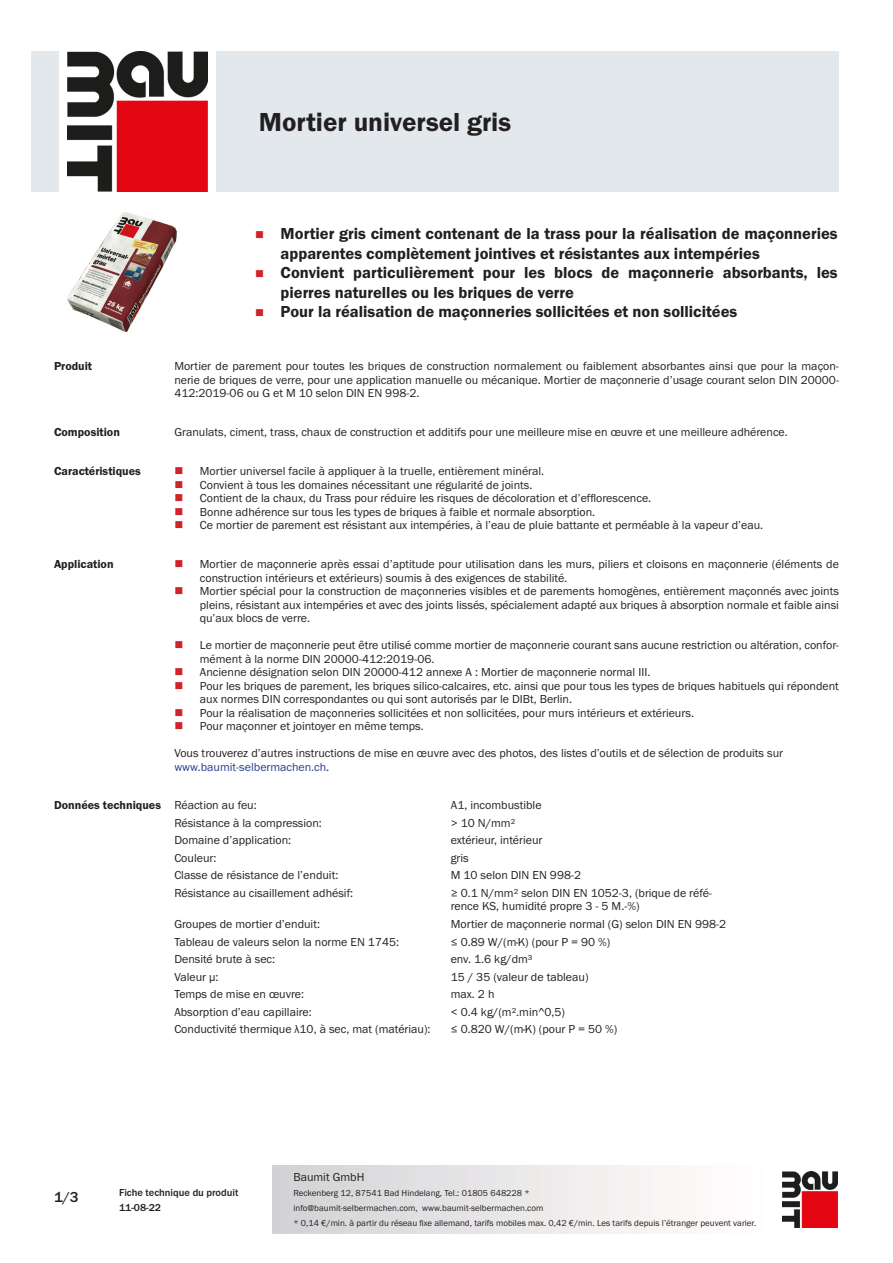
<style>
.page{position:relative;width:893px;height:1263px;background:#fff}
.page>*{position:absolute;margin:0;border:0;box-sizing:border-box;transform-origin:0 0}
.PDS_Produktname{font:27px "BM Franklin Gothic URW Dem";color:#231f20}
.t1{font:16.5px/19.5px "BM Franklin Gothic URW Dem";color:#231f20}
.t2{font:500 15px "BM Franklin Gothic URW";color:#231f20}
.PDS_Standard{font:12px/13.5px "BM Franklin Gothic URW Boo";color:#231f20}
.PDS_Standard_linksbü{font:12px/13.5px "BM Franklin Gothic URW Boo";color:#231f20}
.PDS_Header{font:12px "BM Franklin Gothic URW Dem";color:#231f20}
.PDS_Standard-2{font:12px "BM Franklin Gothic URW Boo";color:#253f8e}
.t3{font:500 10.5px/15px "BM Franklin Gothic URW";color:#231f20}
.t4{font:9px/15px "BM Franklin Gothic URW Boo";color:#231f20}
.s1{color:#231f20}
</style>
<div class="page">
<img style="left:782px;top:1171px;width:56px;height:56px">
<div style="left:32px;top:51px;width:27px;height:140px;background:#e2e8eb"></div>
<img style="left:68px;top:51px;width:139px;height:140px">
<div style="left:216px;top:51px;width:623px;height:140px;background:#e2e8eb"></div>
<img style="left:68px;top:213px;width:109px;height:119px">
<p class="PDS_Produktname" style="left:259px;top:106px;width:254px">Mortier universel gris</p>
<p class="t1" style="left:281px;top:224px;width:558px">Mortier gris ciment contenant de la trass pour la réalisation de maçonneries apparentes complètement jointives et résistantes aux intempéries</p>
<p class="t1" style="left:281px;top:263px;width:559px">Convient particulièrement pour les blocs de maçonnerie absorbants, les pierres naturelles ou les briques de verre</p>
<p class="t1" style="left:281px;top:302px;width:458px">Pour la réalisation de maçonneries sollicitées et non sollicitées</p>
<p class="PDS_Header" style="left:54px;top:359px;width:40px">Produit</p>
<p class="PDS_Standard" style="left:174px;top:360px;width:666px;text-align:justify">Mortier de parement pour toutes les briques de construction normalement ou faiblement absorbantes ainsi que pour la maçon&shy;nerie de briques de verre, pour une application manuelle ou mécanique. Mortier de maçonnerie d’usage courant selon DIN 20000- 412:2019-06 ou G et M 10 selon DIN EN 998-2.</p>
<p class="PDS_Header" style="left:54px;top:425px;width:67px">Composition</p>
<p class="PDS_Standard" style="left:174px;top:426px;width:615px">Granulats, ciment, trass, chaux de construction et additifs pour une meilleure mise en œuvre et une meilleure adhérence.</p>
<p class="PDS_Header" style="left:54px;top:464px;width:88px">Caractéristiques</p>
<p class="PDS_Standard" style="left:200px;top:465px;width:346px">Mortier universel facile à appliquer à la truelle, entièrement minéral.</p>
<p class="PDS_Standard" style="left:200px;top:478px;width:334px">Convient à tous les domaines nécessitant une régularité de joints.</p>
<p class="PDS_Standard" style="left:200px;top:492px;width:453px">Contient de la chaux, du Trass pour réduire les risques de décoloration et d’efflorescence.</p>
<p class="PDS_Standard" style="left:200px;top:505px;width:397px">Bonne adhérence sur tous les types de briques à faible et normale absorption.</p>
<p class="PDS_Standard" style="left:200px;top:519px;width:565px">Ce mortier de parement est résistant aux intempéries, à l’eau de pluie battante et perméable à la vapeur d’eau.</p>
<p class="PDS_Header" style="left:54px;top:557px;width:61px">Application</p>
<p class="PDS_Standard" style="left:200px;top:557px;width:641px">Mortier de maçonnerie après essai d’aptitude pour utilisation dans les murs, piliers et cloisons en maçonnerie (éléments de construction intérieurs et extérieurs) soumis à des exigences de stabilité.</p>
<p class="PDS_Standard" style="left:200px;top:584px;width:641px;text-align:justify">Mortier spécial pour la construction de maçonneries visibles et de parements homogènes, entièrement maçonnés avec joints pleins, résistant aux intempéries et avec des joints lissés, spécialement adapté aux briques à absorption normale et faible ainsi qu’aux blocs de verre.</p>
<p class="PDS_Standard" style="left:200px;top:638px;width:641px">Le mortier de maçonnerie peut être utilisé comme mortier de maçonnerie courant sans aucune restriction ou altération, confor&shy;mément à la norme DIN 20000-412:2019-06.</p>
<p class="PDS_Standard" style="left:200px;top:665px;width:452px">Ancienne désignation selon DIN 20000-412 annexe A : Mortier de maçonnerie normal III.</p>
<p class="PDS_Standard" style="left:200px;top:679px;width:641px">Pour les briques de parement, les briques silico-calcaires, etc. ainsi que pour tous les types de briques habituels qui répondent aux normes DIN correspondantes ou qui sont autorisés par le DIBt, Berlin.</p>
<p class="PDS_Standard" style="left:200px;top:706px;width:496px">Pour la réalisation de maçonneries sollicitées et non sollicitées, pour murs intérieurs et extérieurs.</p>
<p class="PDS_Standard" style="left:200px;top:719px;width:226px">Pour maçonner et jointoyer en même temps.</p>
<p class="PDS_Standard" style="left:174px;top:746px;width:610px">Vous trouverez d’autres instructions de mise en œuvre avec des photos, des listes d’outils et de sélection de produits sur</p>
<p class="PDS_Standard-2" style="left:174px;top:759px;width:156px">www.baumit-selbermachen.ch<span class="s1">.</span></p>
<p class="PDS_Header" style="left:54px;top:798px;width:109px">Données techniques</p>
<p class="PDS_Standard_linksbü" style="left:174px;top:799px;width:84px">Réaction au feu:</p>
<p class="PDS_Standard_linksbü" style="left:451px;top:799px;width:92px">A1, incombustible</p>
<p class="PDS_Standard_linksbü" style="left:174px;top:816px;width:149px">Résistance à la compression:</p>
<p class="PDS_Standard_linksbü" style="left:451px;top:816px;width:66px">&gt; 10 N/mm²</p>
<p class="PDS_Standard_linksbü" style="left:174px;top:834px;width:118px">Domaine d’application:</p>
<p class="PDS_Standard_linksbü" style="left:451px;top:834px;width:93px">extérieur, intérieur</p>
<p class="PDS_Standard_linksbü" style="left:174px;top:851px;width:44px">Couleur:</p>
<p class="PDS_Standard_linksbü" style="left:451px;top:851px;width:20px">gris</p>
<p class="PDS_Standard_linksbü" style="left:174px;top:869px;width:166px">Classe de résistance de l’enduit:</p>
<p class="PDS_Standard_linksbü" style="left:451px;top:869px;width:132px">M 10 selon DIN EN 998-2</p>
<p class="PDS_Standard_linksbü" style="left:174px;top:886px;width:180px">Résistance au cisaillement adhésif:</p>
<p class="PDS_Standard_linksbü" style="left:451px;top:886px;width:263px">≥ 0.1 N/mm² selon DIN EN 1052-3, (brique de réfé&shy;rence KS, humidité propre 3 - 5 M.-%)</p>
<p class="PDS_Standard_linksbü" style="left:174px;top:917px;width:147px">Groupes de mortier d’enduit:</p>
<p class="PDS_Standard_linksbü" style="left:451px;top:917px;width:277px">Mortier de maçonnerie normal (G) selon DIN EN 998-2</p>
<p class="PDS_Standard_linksbü" style="left:174px;top:935px;width:226px">Tableau de valeurs selon la norme EN 1745:</p>
<p class="PDS_Standard_linksbü" style="left:451px;top:935px;width:161px">≤ 0.89 W/(m·K) (pour P = 90 %)</p>
<p class="PDS_Standard_linksbü" style="left:174px;top:952px;width:102px">Densité brute à sec:</p>
<p class="PDS_Standard_linksbü" style="left:451px;top:952px;width:83px">env. 1.6 kg/dm³</p>
<p class="PDS_Standard_linksbü" style="left:174px;top:970px;width:46px">Valeur μ:</p>
<p class="PDS_Standard_linksbü" style="left:451px;top:970px;width:139px">15 / 35 (valeur de tableau)</p>
<p class="PDS_Standard_linksbü" style="left:174px;top:987px;width:131px">Temps de mise en œuvre:</p>
<p class="PDS_Standard_linksbü" style="left:451px;top:987px;width:45px">max. 2 h</p>
<p class="PDS_Standard_linksbü" style="left:174px;top:1005px;width:139px">Absorption d’eau capillaire:</p>
<p class="PDS_Standard_linksbü" style="left:451px;top:1005px;width:116px">&lt; 0.4 kg/(m².min^0,5)</p>
<p class="PDS_Standard_linksbü" style="left:174px;top:1022px;width:258px">Conductivité thermique λ10, à sec, mat (matériau):</p>
<p class="PDS_Standard_linksbü" style="left:451px;top:1022px;width:168px">≤ 0.820 W/(m·K) (pour P = 50 %)</p>
<p class="t2" style="left:54px;top:1188px;width:26px">1/3</p>
<p class="t3" style="left:119px;top:1185px;width:121px">Fiche technique du produit<br>11-08-22</p>
<p class="PDS_Standard" style="left:293px;top:1170px;width:73px">Baumit GmbH</p>
<p class="t4" style="left:293px;top:1186px;width:464px">Reckenberg 12, 87541 Bad Hindelang, Tel.: 01805 648228 *<br>info@baumit-selbermachen.com, www.baumit-selbermachen.com<br>* 0,14 €/min. à partir du réseau fixe allemand, tarifs mobiles max. 0,42 €/min. Les tarifs depuis l’étranger peuvent varier.</p>
</div>
